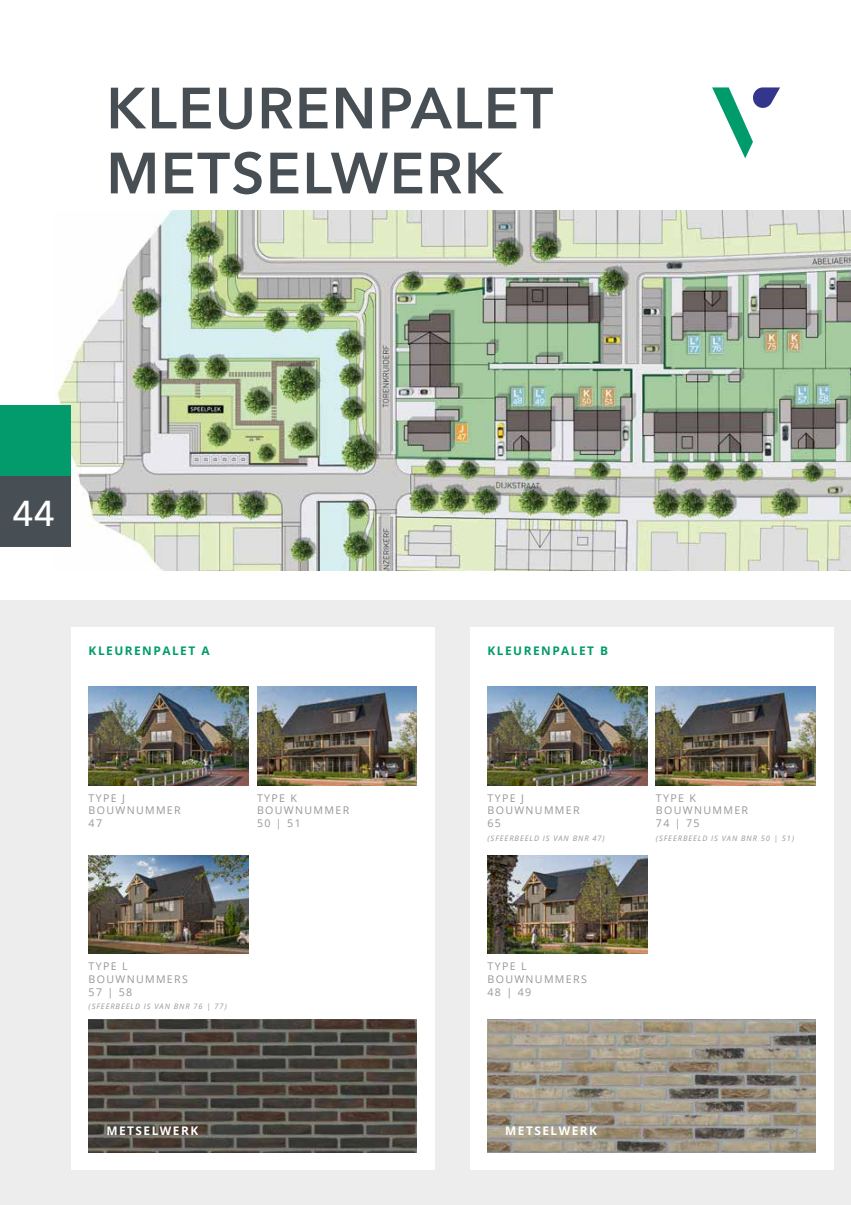
<style>
.page{position:relative;width:851px;height:1205px;background:#fff}
.page>*{position:absolute;margin:0;border:0;box-sizing:border-box;transform-origin:0 0}
.t1{font:600 57.5px/65px "Avenir Next";letter-spacing:.025em;color:#484f54}
.t2{font:500 35.88px "Avenir Next";color:#fff}
.t3{font:700 11.88px "Open Sans";letter-spacing:.125em;color:#039b6b}
.t4{font:700 11.88px "Open Sans";letter-spacing:.125em;color:#fff}
.t5{font:10.62px/12.8px "Open Sans";letter-spacing:.125em;color:#9b9696}
.t6{font:italic 7.5px "Open Sans";letter-spacing:.125em;color:#9b9696}
</style>
<div class="page">
<div style="left:0;top:600px;width:850px;height:605px;background:#ededee"></div>
<div style="left:71px;top:627px;width:363px;height:542px;background:#fff"></div>
<div style="left:469px;top:627px;width:364px;height:542px;background:#fff"></div>
<img style="left:487px;top:1019px;width:328px;height:133px">
<img style="left:89px;top:1019px;width:327px;height:133px">
<svg style="left:712px;top:87px;width:68px;height:71px"></svg>
<img style="left:56px;top:211px;width:794px;height:359px">
<img style="left:89px;top:855px;width:159px;height:99px">
<img style="left:89px;top:686px;width:159px;height:99px">
<img style="left:487px;top:686px;width:160px;height:99px">
<img style="left:487px;top:855px;width:160px;height:99px">
<img style="left:656px;top:686px;width:159px;height:99px">
<img style="left:257px;top:686px;width:159px;height:99px">
<div style="left:0;top:476px;width:71px;height:71px;background:#484f54"></div>
<div style="left:0;top:405px;width:71px;height:71px;background:#039b6b"></div>
<h1 class="t1" style="left:106px;top:74px;width:448px">KLEURENPALET<br>METSELWERK</h1>
<h2 class="t2" style="left:12px;top:483px;width:44px">44</h2>
<p class="t3" style="left:89px;top:643px;width:122px">KLEURENPALET A</p>
<p class="t3" style="left:487px;top:643px;width:122px">KLEURENPALET B</p>
<p class="t5" style="left:89px;top:791px;width:94px">TYPE J<br>BOUWNUMMER<br>47</p>
<p class="t5" style="left:257px;top:791px;width:94px">TYPE K<br>BOUWNUMMER<br>50 | 51</p>
<p class="t5" style="left:487px;top:791px;width:94px">TYPE J<br>BOUWNUMMER<br>65</p>
<p class="t5" style="left:656px;top:791px;width:94px">TYPE K<br>BOUWNUMMER<br>74 | 75</p>
<p class="t6" style="left:487px;top:833px;width:119px">(SFEERBEELD IS VAN BNR 47)</p>
<p class="t6" style="left:656px;top:833px;width:140px">(SFEERBEELD IS VAN BNR 50 | 51)</p>
<p class="t5" style="left:89px;top:959px;width:101px">TYPE L<br>BOUWNUMMERS<br>57 | 58</p>
<p class="t6" style="left:89px;top:1001px;width:140px">(SFEERBEELD IS VAN BNR 76 | 77)</p>
<p class="t5" style="left:487px;top:959px;width:101px">TYPE L<br>BOUWNUMMERS<br>48 | 49</p>
<p class="t4" style="left:106px;top:1122px;width:93px">METSELWERK</p>
<p class="t4" style="left:505px;top:1122px;width:93px">METSELWERK</p>
</div>
